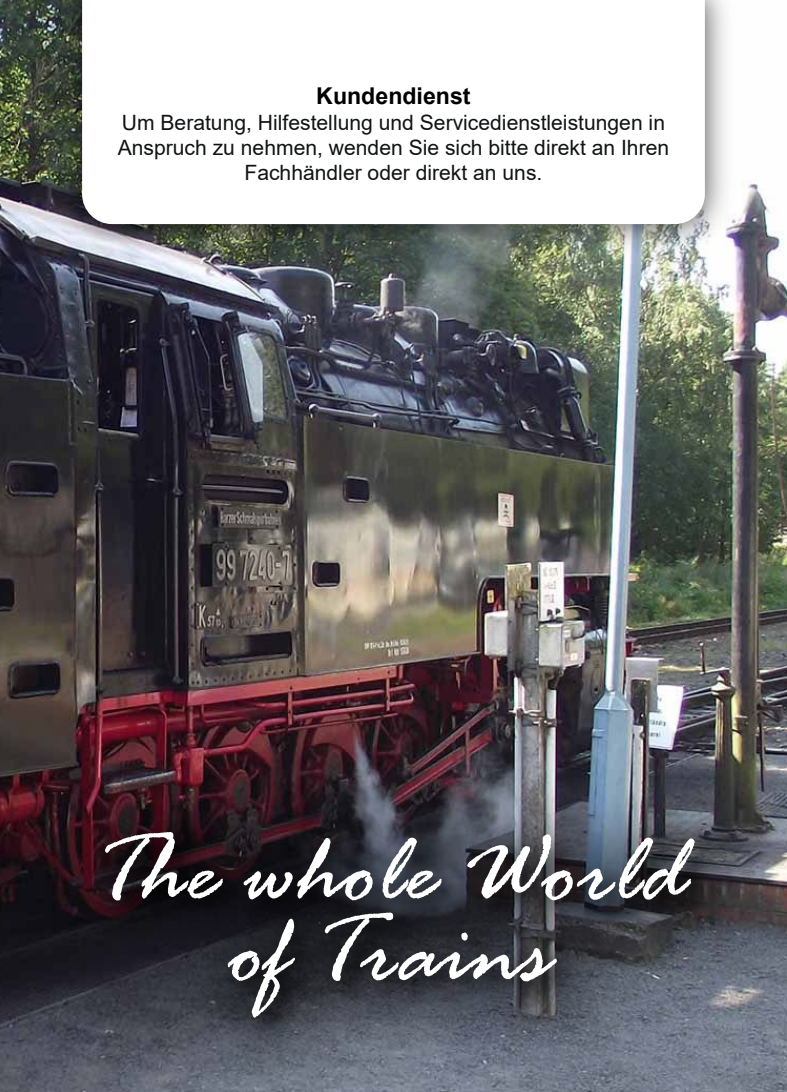
<style>
.page{position:relative;width:787px;height:1092px;background:#fff}
.page>*{position:absolute;margin:0;border:0;box-sizing:border-box;transform-origin:0 0}
.t1{font:italic 100.5px/80.5px "Rage";color:#fff;text-align:center}
.t2{font:700 23.25px "Arial";color:#000001}
.t3{font:21px/25.2px "Arial";color:#111315;text-align:center}
</style>
<div class="page">
<img style="left:0;top:0;width:787px;height:1091px">
<img style="left:43px;top:0;width:700px;height:264px">
<svg style="left:82px;top:0;width:623px;height:224px"></svg>
<img style="left:11px;top:736px;width:776px;height:355px">
<img style="left:77px;top:805px;width:653px;height:255px">
<p class="t2" style="left:316px;top:80px;width:156px">Kundendienst</p>
<p class="t3" style="left:118px;top:110px;width:553px">Um Beratung, Hilfestellung und Servicedienstleistungen in<br>Anspruch zu nehmen, wenden Sie sich bitte direkt an Ihren<br>Fachhändler oder direkt an uns.</p>
<h1 class="t1" style="left:92px;top:840px;width:595px">The whole World of Trains</h1>
</div>
